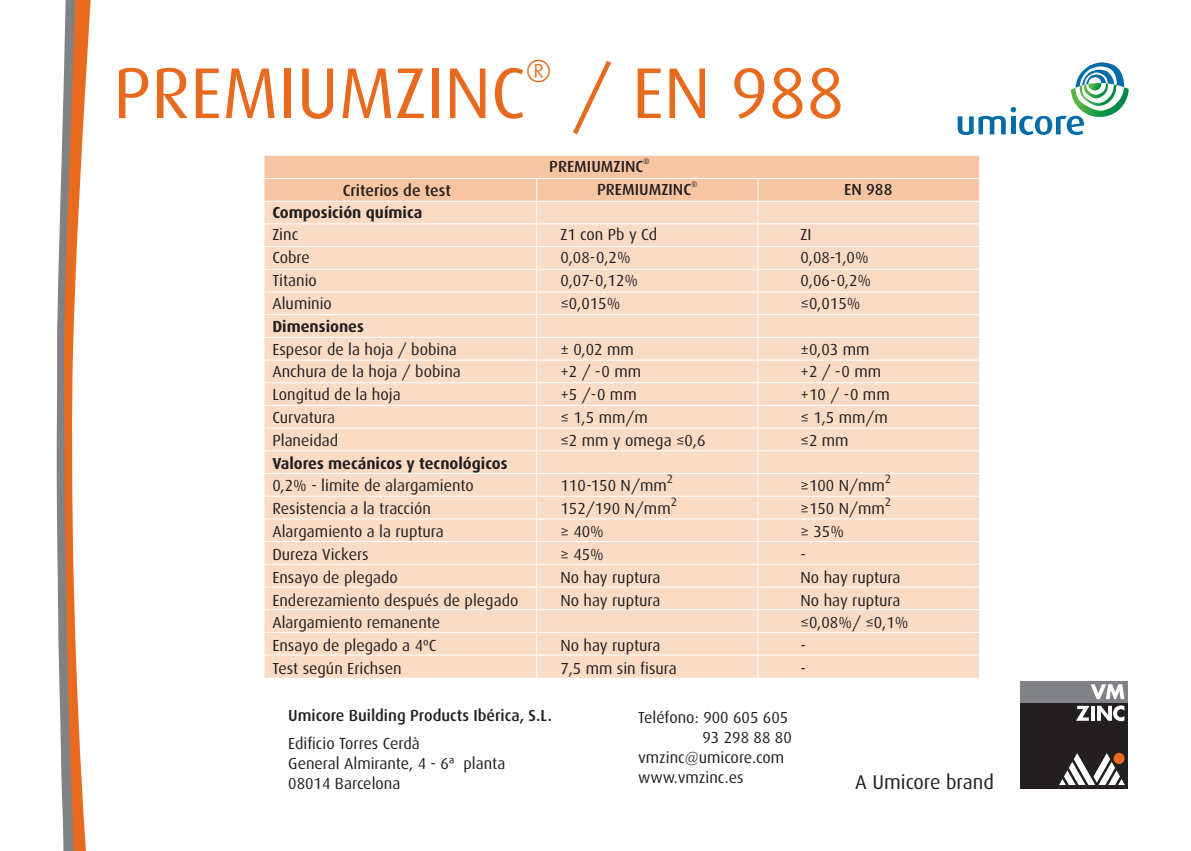
<style>
.page{position:relative;width:1191px;height:851px;background:#fff}
.page>*{position:absolute;margin:0;border:0;box-sizing:border-box;transform-origin:0 0}
.t1{font:72px "Dax";color:#e86a1f}
.t2{font:32px "Dax";color:#e86a1f}
.t3{font:20px "Dax";color:#231f20}
.t4{font:16px/20px "Dax";color:#231f20}
.t5{font:500 16px "Dax";color:#231f20}
.t6{font:700 16px "Dax";color:#231f20}
.t7{font:12px "Dax";color:#231f20}
.t8{font:500 8px "Dax";color:#231f20}
</style>
<div class="page">
<svg style="left:957px;top:62px;width:171px;height:73px"></svg>
<svg style="left:264px;top:156px;width:715px;height:521px"></svg>
<svg style="left:57px;top:0;width:34px;height:850px"></svg>
<div style="left:1020px;top:681px;width:108px;height:107px;background:#231f20"></div>
<svg style="left:1076px;top:705px;width:13px;height:15px"></svg>
<hr style="left:1091px;top:705px;width:4px;height:15px;background:#fff">
<svg style="left:1097px;top:705px;width:27px;height:16px"></svg>
<div style="left:1020px;top:681px;width:108px;height:21px;background:#808285"></div>
<svg style="left:1059px;top:753px;width:66px;height:31px"></svg>
<div style="left:1113px;top:752px;width:11px;height:11px;background:#e86a1f;border-radius:50%"></div>
<svg style="left:1090px;top:684px;width:34px;height:15px"></svg>
<h1 class="t1" style="left:113px;top:53px;width:413px">PREMIUMZINC</h1>
<h2 class="t2" style="left:525px;top:53px;width:28px">®</h2>
<h1 class="t1" style="left:571px;top:53px;width:274px">/ EN 988</h1>
<p class="t5" style="left:549px;top:157px;width:96px">PREMIUMZINC</p>
<p class="t8" style="left:643px;top:156px;width:8px">®</p>
<p class="t5" style="left:343px;top:182px;width:110px">Criterios de test</p>
<p class="t5" style="left:597px;top:181px;width:96px">PREMIUMZINC</p>
<p class="t8" style="left:691px;top:180px;width:8px">®</p>
<p class="t5" style="left:844px;top:181px;width:50px">EN 988</p>
<p class="t6" style="left:272px;top:203px;width:152px">Composición química</p>
<p class="t4" style="left:272px;top:225px;width:27px">Zinc</p>
<p class="t4" style="left:560px;top:225px;width:98px">Z1 con Pb y Cd</p>
<p class="t4" style="left:800px;top:225px;width:12px">ZI</p>
<p class="t4" style="left:272px;top:248px;width:39px">Cobre</p>
<p class="t4" style="left:560px;top:248px;width:72px">0,08-0,2%</p>
<p class="t4" style="left:800px;top:248px;width:70px">0,08-1,0%</p>
<p class="t4" style="left:272px;top:271px;width:46px">Titanio</p>
<p class="t4" style="left:560px;top:271px;width:79px">0,07-0,12%</p>
<p class="t4" style="left:800px;top:271px;width:72px">0,06-0,2%</p>
<p class="t4" style="left:272px;top:293px;width:61px">Aluminio</p>
<p class="t4" style="left:560px;top:293px;width:61px">≤0,015%</p>
<p class="t4" style="left:800px;top:293px;width:61px">≤0,015%</p>
<p class="t6" style="left:272px;top:317px;width:93px">Dimensiones</p>
<p class="t4" style="left:272px;top:339px;width:186px">Espesor de la hoja / bobina</p>
<p class="t4" style="left:560px;top:339px;width:75px">± 0,02 mm</p>
<p class="t4" style="left:800px;top:339px;width:70px">±0,03 mm</p>
<p class="t4" style="left:272px;top:362px;width:190px">Anchura de la hoja / bobina</p>
<p class="t4" style="left:560px;top:362px;width:82px">+2 / -0 mm</p>
<p class="t4" style="left:800px;top:362px;width:82px">+2 / -0 mm</p>
<p class="t4" style="left:272px;top:385px;width:130px">Longitud de la hoja</p>
<p class="t4" style="left:560px;top:385px;width:78px">+5 /-0 mm</p>
<p class="t4" style="left:800px;top:385px;width:91px">+10 / -0 mm</p>
<p class="t4" style="left:272px;top:407px;width:64px">Curvatura</p>
<p class="t4" style="left:560px;top:407px;width:89px">≤ 1,5 mm/m</p>
<p class="t4" style="left:800px;top:407px;width:89px">≤ 1,5 mm/m</p>
<p class="t4" style="left:272px;top:430px;width:67px">Planeidad</p>
<p class="t4" style="left:560px;top:430px;width:146px">≤2 mm y omega ≤0,6</p>
<p class="t4" style="left:800px;top:430px;width:50px">≤2 mm</p>
<p class="t6" style="left:272px;top:454px;width:237px">Valores mecánicos y tecnológicos</p>
<p class="t4" style="left:272px;top:476px;width:203px">0,2% - limite de alargamiento</p>
<p class="t4" style="left:560px;top:476px;width:108px">110-150 N/mm</p>
<p class="t7" style="left:667px;top:472px;width:8px">2</p>
<p class="t4" style="left:800px;top:476px;width:86px">≥100 N/mm</p>
<p class="t7" style="left:885px;top:472px;width:8px">2</p>
<p class="t4" style="left:272px;top:499px;width:160px">Resistencia a la tracción</p>
<p class="t4" style="left:560px;top:499px;width:112px">152/190 N/mm</p>
<p class="t7" style="left:670px;top:495px;width:8px">2</p>
<p class="t4" style="left:800px;top:499px;width:86px">≥150 N/mm</p>
<p class="t7" style="left:885px;top:495px;width:8px">2</p>
<p class="t4" style="left:272px;top:521px;width:173px">Alargamiento a la ruptura</p>
<p class="t4" style="left:560px;top:521px;width:45px">≥ 40%</p>
<p class="t4" style="left:800px;top:521px;width:45px">≥ 35%</p>
<p class="t4" style="left:272px;top:544px;width:98px">Dureza Vickers</p>
<p class="t4" style="left:560px;top:544px;width:45px">≥ 45%</p>
<p class="t4" style="left:800px;top:544px;width:7px">-</p>
<p class="t4" style="left:272px;top:567px;width:127px">Ensayo de plegado</p>
<p class="t4" style="left:560px;top:567px;width:101px">No hay ruptura</p>
<p class="t4" style="left:800px;top:567px;width:101px">No hay ruptura</p>
<p class="t4" style="left:272px;top:590px;width:248px">Enderezamiento después de plegado</p>
<p class="t4" style="left:560px;top:590px;width:101px">No hay ruptura</p>
<p class="t4" style="left:800px;top:590px;width:101px">No hay ruptura</p>
<p class="t4" style="left:272px;top:613px;width:169px">Alargamiento remanente</p>
<p class="t4" style="left:800px;top:613px;width:109px">≤0,08%/ ≤0,1%</p>
<p class="t4" style="left:272px;top:635px;width:166px">Ensayo de plegado a 4ºC</p>
<p class="t4" style="left:560px;top:635px;width:101px">No hay ruptura</p>
<p class="t4" style="left:800px;top:635px;width:7px">-</p>
<p class="t4" style="left:272px;top:658px;width:131px">Test según Erichsen</p>
<p class="t4" style="left:560px;top:658px;width:118px">7,5 mm sin fisura</p>
<p class="t4" style="left:800px;top:658px;width:7px">-</p>
<p class="t5" style="left:288px;top:706px;width:265px">Umicore Building Products Ibérica, S.L.</p>
<p class="t4" style="left:288px;top:733px;width:218px">Edificio Torres Cerdà<br>General Almirante, 4 - 6ª planta<br>08014 Barcelona</p>
<p class="t4" style="left:638px;top:708px;width:152px">Teléfono: 900 605 605</p>
<p class="t4" style="left:702px;top:728px;width:91px">93 298 88 80</p>
<p class="t4" style="left:638px;top:748px;width:148px">vmzinc@umicore.com</p>
<p class="t4" style="left:638px;top:768px;width:107px">www.vmzinc.es</p>
<p class="t3" style="left:855px;top:771px;width:140px">A Umicore brand</p>
</div>
